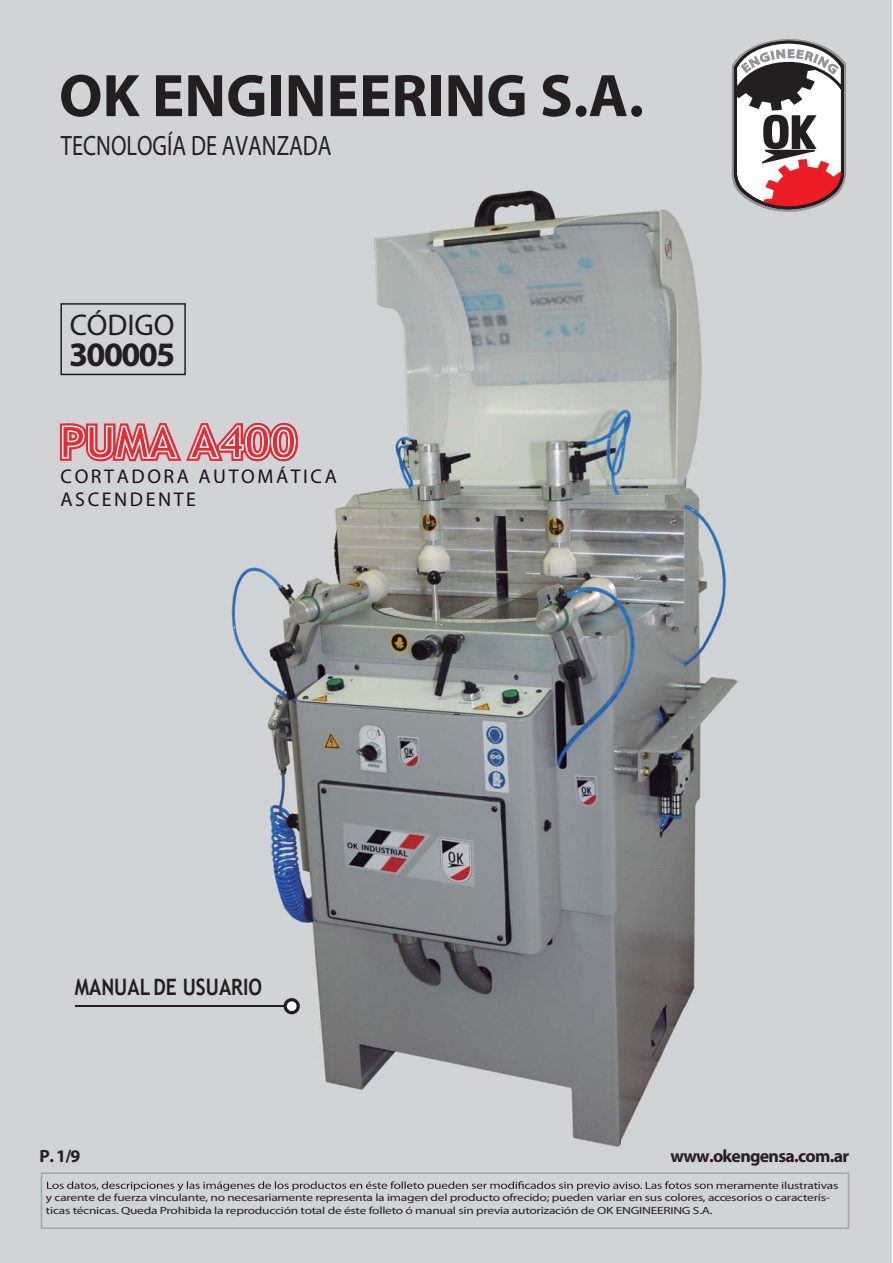
<style>
.page{position:relative;width:893px;height:1263px;background:#fff}
.page>*{position:absolute;margin:0;border:0;box-sizing:border-box;transform-origin:0 0}
.t1{font:700 60.6px "Myriad Pro";color:#231f20}
.t2{font:condensed 49.35px "Tw Cen";color:#231f20;scale:1.32 1}
.t3{font:700 34.35px "Myriad Pro";letter-spacing:-.05em;color:#231f20}
.t4{font:30px "Myriad Pro";color:#231f20}
.t5{font:28.05px "Myriad Pro";color:#261f27;scale:.8 1}
.t6{font:700 22.65px "Trebuchet MS";color:#231f20;scale:.86 1}
.t7{font:19.95px/23.9px "Myriad Pro";letter-spacing:.13em;color:#1c1020}
.t8{font:700 17.85px "Myriad Pro";letter-spacing:-.04em;color:#261f27}
.t9{font:10.5px/12.6px "Myriad Pro";letter-spacing:-.02em;color:#261f27;scale:1.28 1}
</style>
<div class="page">
<div style="left:0;top:0;width:891px;height:1263px;background:#d1d3d4"></div>
<svg style="left:41px;top:1173px;width:808px;height:56px"></svg>
<svg style="left:47px;top:1181px;width:666px;height:10px"></svg>
<img style="left:231px;top:190px;width:507px;height:957px">
<svg style="left:731px;top:39px;width:115px;height:173px;background:#b49c9d"></svg>
<img style="left:231px;top:979px;width:30px;height:17px">
<svg style="left:60px;top:423px;width:238px;height:38px"></svg>
<img style="left:209px;top:425px;width:86px;height:34px">
<img style="left:231px;top:466px;width:108px;height:17px">
<hr style="left:75px;top:1005px;width:212px;height:2px;background:#231f20">
<svg style="left:284px;top:998px;width:16px;height:16px"></svg>
<div style="left:287px;top:1001px;width:10px;height:10px;background:#fff;border-radius:50%"></div>
<div style="left:60px;top:303px;width:126px;height:72px;border:2px solid #231f20"></div>
<h1 class="t1" style="left:59px;top:56px;width:586px">OK ENGINEERING S.A.</h1>
<h3 class="t5" style="left:61px;top:128px;width:340px">TECNOLOGÍA DE AVANZADA</h3>
<h3 class="t4" style="left:70px;top:306px;width:106px">CÓDIGO</h3>
<h3 class="t3" style="left:69px;top:332px;width:108px">300005</h3>
<h3 class="t7" style="left:198px;top:464px;width:140px">AUTOMÁTICA</h3>
<h3 class="t7" style="left:61px;top:464px;width:137px">CORTADORA<br>ASCENDENTE</h3>
<h2 class="t2" style="left:760px;top:102px;width:43px">OK</h2>
<h3 class="t6" style="left:75px;top:973px;width:219px">MANUAL DE USUARIO</h3>
<h3 class="t8" style="left:40px;top:1145px;width:42px">P. 1/9</h3>
<h3 class="t8" style="left:670px;top:1145px;width:180px">www.okengensa.com.ar</h3>
<p class="t9" style="left:46px;top:1179px;width:620px;text-indent:670px">meramente ilustrativas y carente de fuerza vinculante, no necesariamente representa la imagen del producto ofrecido; pueden variar en sus colores, accesorios o caracterís&shy;ticas técnicas. Queda Prohibida la reproducción total de éste folleto ó manual sin previa autorización de OK ENGINEERING S.A.</p>
</div>
